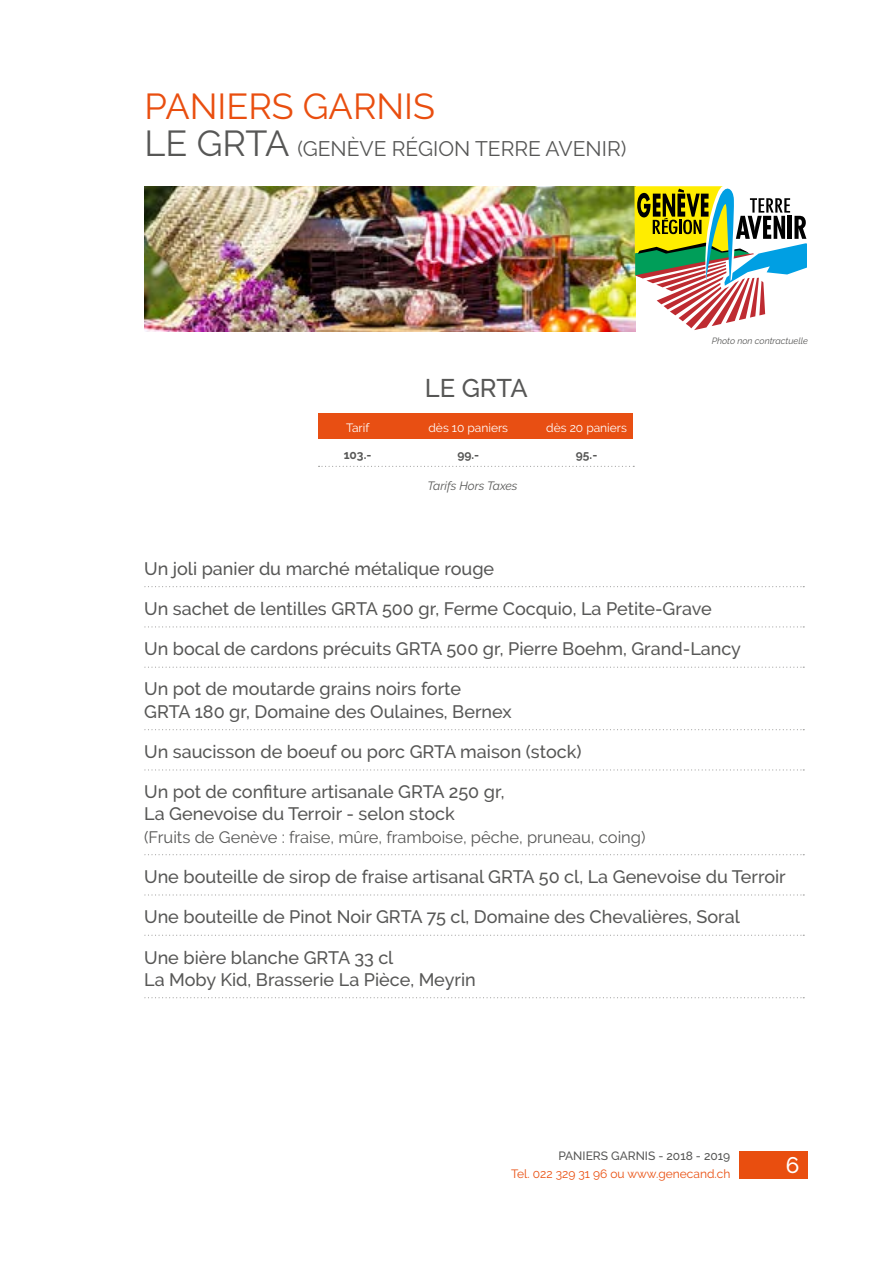
<style>
.page{position:relative;width:893px;height:1263px;background:#fff}
.page>*{position:absolute;margin:0;border:0;box-sizing:border-box;transform-origin:0 0}
.t1{font:36px "Raleway";color:#e94e0f}
.t2{font:500 25.5px "Raleway";letter-spacing:-.005em;color:#575756}
.t3{font:500 22.5px "Raleway";color:#fff}
.t4{font:21px "Raleway";color:#575756}
.t5{font:500 18px/22.2px "Raleway";color:#575756}
.t6{font:16.5px "Raleway";color:#575756}
.t7{font:12px "Raleway";color:#e94e0f}
.t8{font:12px "Raleway";color:#fff}
.t9{font:500 12px "Raleway";color:#575756}
.t10{font:italic 12px "Raleway";color:#575756}
.t11{font:700 12px "Raleway";color:#575756}
.t12{font:italic 9px "Raleway";color:#575756}
.s1{font-size:36px}
</style>
<div class="page">
<div style="left:740px;top:1151px;width:68px;height:28px;background:#e94e0f"></div>
<img style="left:145px;top:187px;width:490px;height:144px">
<svg style="left:144px;top:586px;width:660px;height:1px"></svg>
<svg style="left:144px;top:626px;width:660px;height:1px"></svg>
<svg style="left:144px;top:667px;width:660px;height:1px"></svg>
<svg style="left:144px;top:729px;width:660px;height:1px"></svg>
<svg style="left:144px;top:769px;width:660px;height:1px"></svg>
<svg style="left:144px;top:854px;width:660px;height:1px"></svg>
<svg style="left:144px;top:894px;width:660px;height:1px"></svg>
<svg style="left:144px;top:935px;width:660px;height:1px"></svg>
<svg style="left:144px;top:997px;width:660px;height:1px"></svg>
<div style="left:319px;top:414px;width:314px;height:25px;background:#e84f13"></div>
<svg style="left:319px;top:466px;width:315px;height:1px"></svg>
<svg style="left:634px;top:187px;width:172px;height:143px"></svg>
<h1 class="t1" style="left:145px;top:85px;width:292px">PANIERS GARNIS</h1>
<p class="t4" style="left:145px;top:137px;width:483px"><span class="s1">LE GRTA</span> (GENÈVE RÉGION TERRE AVENIR)</p>
<p class="t8" style="left:346px;top:421px;width:25px">Tarif</p>
<p class="t11" style="left:344px;top:448px;width:29px">103.-</p>
<h2 class="t2" style="left:425px;top:373px;width:104px">LE GRTA</h2>
<p class="t8" style="left:428px;top:421px;width:81px">dès 10 paniers</p>
<p class="t11" style="left:457px;top:448px;width:23px">99.-</p>
<p class="t10" style="left:428px;top:478px;width:92px">Tarifs Hors Taxes</p>
<p class="t8" style="left:546px;top:421px;width:82px">dès 20 paniers</p>
<p class="t11" style="left:576px;top:448px;width:23px">95.-</p>
<p class="t12" style="left:712px;top:336px;width:98px">Photo non contractuelle</p>
<p class="t5" style="left:144px;top:557px;width:351px">Un joli panier du marché métalique rouge</p>
<p class="t5" style="left:144px;top:597px;width:569px">Un sachet de lentilles GRTA 500 gr, Ferme Cocquio, La Petite-Grave</p>
<p class="t5" style="left:144px;top:638px;width:598px">Un bocal de cardons précuits GRTA 500 gr, Pierre Boehm, Grand-Lancy</p>
<p class="t5" style="left:144px;top:678px;width:369px">Un pot de moutarde grains noirs forte<br>GRTA 180 gr, Domaine des Oulaines, Bernex</p>
<p class="t5" style="left:144px;top:740px;width:439px">Un saucisson de boeuf ou porc GRTA maison (stock)</p>
<p class="t5" style="left:144px;top:781px;width:362px">Un pot de confiture artisanale GRTA 250 gr,<br>La Genevoise du Terroir - selon stock</p>
<p class="t6" style="left:144px;top:827px;width:503px">(Fruits de Genève : fraise, mûre, framboise, pêche, pruneau, coing)</p>
<p class="t5" style="left:144px;top:865px;width:643px">Une bouteille de sirop de fraise artisanal GRTA 50 cl, La Genevoise du Terroir</p>
<p class="t5" style="left:144px;top:906px;width:597px">Une bouteille de Pinot Noir GRTA 75 cl, Domaine des Chevalières, Soral</p>
<p class="t5" style="left:144px;top:946px;width:333px">Une bière blanche GRTA 33 cl<br>La Moby Kid, Brasserie La Pièce, Meyrin</p>
<p class="t9" style="left:558px;top:1149px;width:173px">PANIERS GARNIS - 2018 - 2019</p>
<p class="t7" style="left:511px;top:1167px;width:221px">Tel. 022 329 31 96 ou www.genecand.ch</p>
<p class="t3" style="left:786px;top:1152px;width:15px">6</p>
</div>
